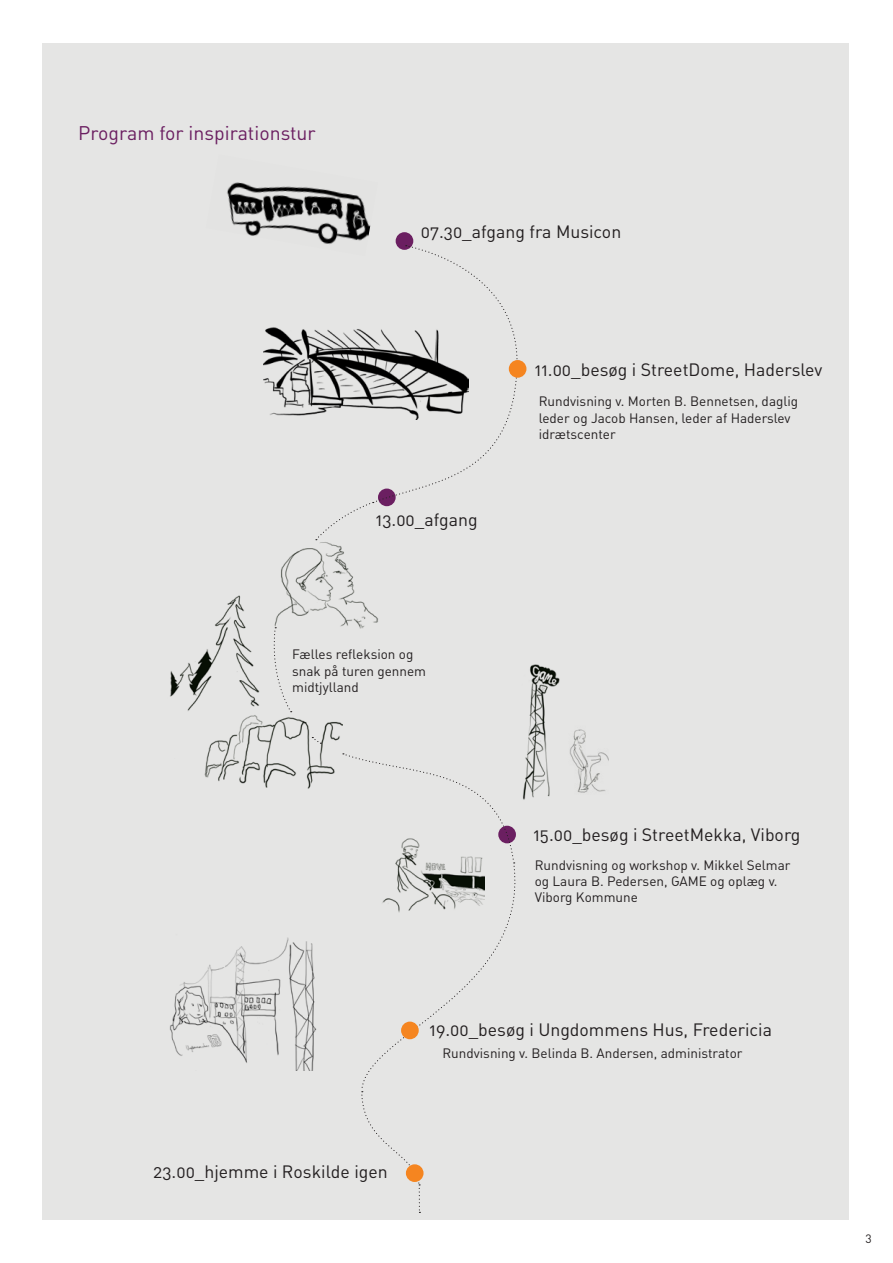
<style>
.page{position:relative;width:893px;height:1263px;background:#fff}
.page>*{position:absolute;margin:0;border:0;box-sizing:border-box;transform-origin:0 0}
.t1{font:19.5px "DIN Regular Alternate";color:#6b1f61}
.t2{font:17.7px "DIN Regular Alternate";color:#231f20}
.t3{font:13.5px/16.2px "DIN Regular Alternate";color:#231f20}
.t4{font:12px "DIN";color:#231f20}
</style>
<div class="page">
<div style="left:42px;top:43px;width:806px;height:1177px;background:#e5e5e4"></div>
<div style="left:396px;top:232px;width:17px;height:18px;background:#6b1f61;border-radius:50%"></div>
<img style="left:263px;top:327px;width:52px;height:89px">
<img style="left:281px;top:540px;width:97px;height:89px">
<img style="left:170px;top:586px;width:173px;height:203px">
<img style="left:227px;top:182px;width:144px;height:63px">
<div style="left:292px;top:648px;width:155px;height:47px;background:#e5e5e4"></div>
<img style="left:527px;top:664px;width:33px;height:134px">
<img style="left:559px;top:725px;width:50px;height:69px">
<img style="left:169px;top:937px;width:148px;height:133px">
<svg style="left:272px;top:627px;width:20px;height:85px"></svg>
<svg style="left:312px;top:737px;width:9px;height:7px"></svg>
<svg style="left:343px;top:753px;width:185px;height:460px"></svg>
<svg style="left:315px;top:245px;width:203px;height:295px"></svg>
<div style="left:509px;top:360px;width:17px;height:18px;background:#f58520;border-radius:50%"></div>
<div style="left:406px;top:1164px;width:18px;height:18px;background:#f58520;border-radius:50%"></div>
<div style="left:401px;top:1021px;width:18px;height:18px;background:#f58520;border-radius:50%"></div>
<p class="t1" style="left:78px;top:120px;width:239px">Program for inspirationstur</p>
<p class="t2" style="left:421px;top:220px;width:202px">07.30_afgang fra Musicon</p>
<p class="t2" style="left:535px;top:358px;width:289px">11.00_besøg i StreetDome, Haderslev</p>
<p class="t2" style="left:376px;top:508px;width:103px">13.00_afgang</p>
<p class="t3" style="left:539px;top:393px;width:261px">Rundvisning v. Morten B. Bennetsen, daglig leder og Jacob Hansen, leder af Haderslev idrætscenter</p>
<p class="t3" style="left:292px;top:646px;width:135px">Fælles refleksion og snak på turen gennem midtjylland</p>
<p class="t2" style="left:533px;top:823px;width:269px">15.00_besøg i StreetMekka, Viborg</p>
<p class="t3" style="left:535px;top:857px;width:257px">Rundvisning og workshop v. Mikkel Selmar og Laura B. Pedersen, GAME og oplæg v.<br>Viborg Kommune</p>
<p class="t2" style="left:154px;top:1160px;width:236px">23.00_hjemme i Roskilde igen</p>
<p class="t2" style="left:430px;top:1018px;width:344px">19.00_besøg i Ungdommens Hus, Fredericia</p>
<p class="t3" style="left:442px;top:1045px;width:302px">Rundvisning v. Belinda B. Andersen, administrator</p>
<p class="t4" style="left:865px;top:1231px;width:8px">3</p>
</div>
